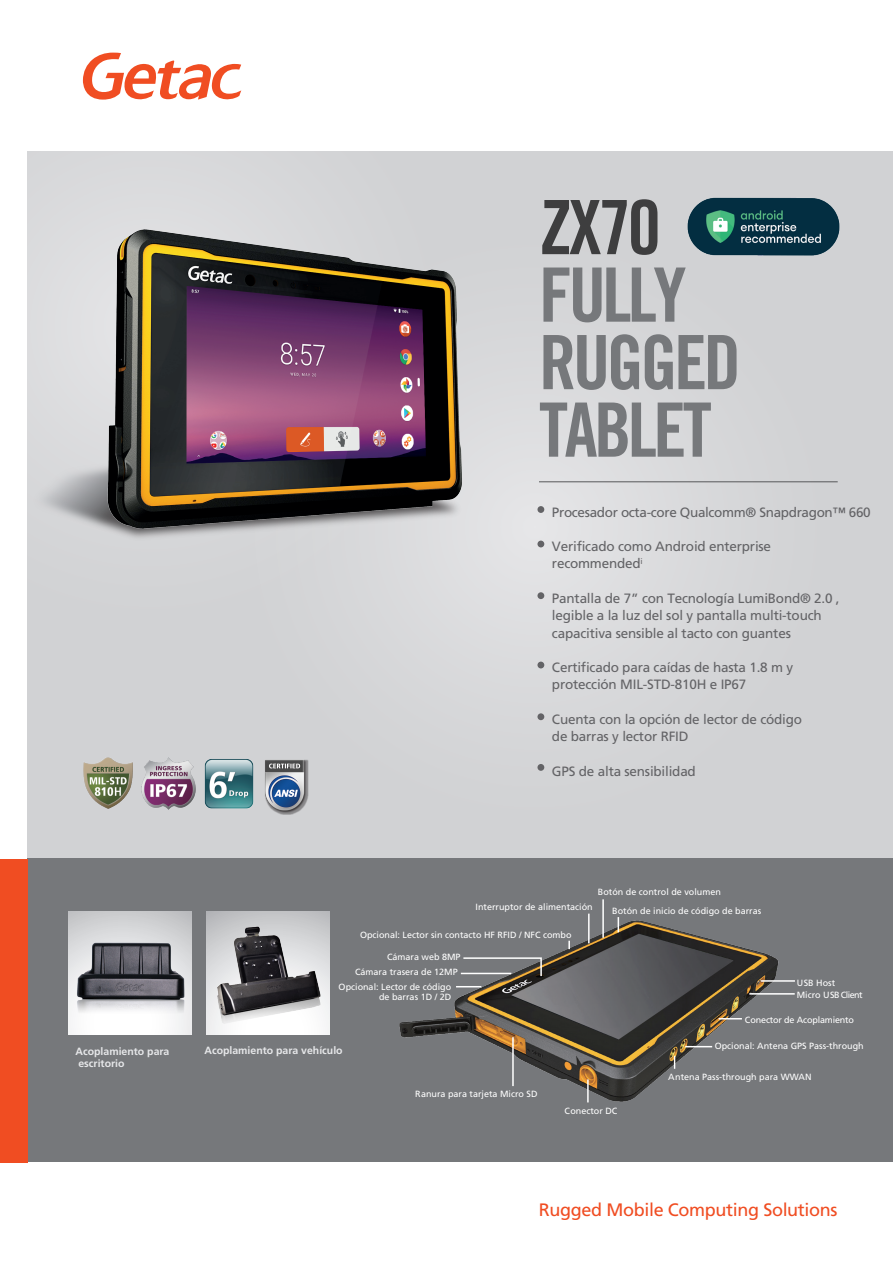
<style>
.page{position:relative;width:893px;height:1263px;background:#fff}
.page>*{position:absolute;margin:0;border:0;box-sizing:border-box;transform-origin:0 0}
.t1{font:75px/67.5px "Trade Gothic Bold Cond Twenty";letter-spacing:-.05em;color:#76787b}
.t2{font:75px "Trade Gothic Bold Cond Twenty";color:#3e3e3f}
.t3{font:18px "Frutiger";letter-spacing:-.02em;color:#f04d22}
.t4{font:13.5px/17.2px "Frutiger";letter-spacing:-.015em;color:#636366}
.t5{font:700 10.5px "Frutiger LT Std";color:#e6e7e9}
.t6{font:9px/10.5px "Frutiger";color:#fff;text-align:right}
.t7{font:9px "Frutiger";letter-spacing:-.02em;color:#fff}
.t8{font:9px "Frutiger";letter-spacing:-.06em;color:#fff}
</style>
<div class="page">
<div style="left:28px;top:152px;width:865px;height:707px;background:#d1d2d4"></div>
<div style="left:28px;top:859px;width:865px;height:303px;background:#76787b"></div>
<div style="left:28px;top:200px;width:196px;height:194px;background:#dddddf"></div>
<div style="left:222px;top:215px;width:624px;height:623px;background:#d5d6d8;border-radius:50%"></div>
<img style="left:43px;top:394px;width:468px;height:193px">
<img style="left:99px;top:224px;width:372px;height:310px">
<div style="left:0;top:859px;width:28px;height:303px;background:#f04d22"></div>
<svg style="left:83px;top:53px;width:158px;height:47px"></svg>
<hr style="left:539px;top:481px;width:299px;height:1px;background:#57585a">
<img style="left:204px;top:759px;width:50px;height:50px">
<img style="left:141px;top:758px;width:54px;height:51px">
<div style="left:537px;top:506px;width:7px;height:7px;background:#636366;border-radius:50%"></div>
<div style="left:537px;top:541px;width:7px;height:6px;background:#636366;border-radius:50%"></div>
<div style="left:537px;top:592px;width:7px;height:7px;background:#636366;border-radius:50%"></div>
<div style="left:537px;top:662px;width:7px;height:6px;background:#636366;border-radius:50%"></div>
<div style="left:537px;top:713px;width:7px;height:7px;background:#636366;border-radius:50%"></div>
<div style="left:537px;top:764px;width:7px;height:7px;background:#636366;border-radius:50%"></div>
<div style="left:207px;top:911px;width:123px;height:123px;background:linear-gradient(to bottom,#bdbec1,#fbfbfc)"></div>
<div style="left:68px;top:911px;width:123px;height:123px;background:linear-gradient(to bottom,#c9cacc,#fcfcfc)"></div>
<img style="left:71px;top:934px;width:117px;height:91px">
<img style="left:213px;top:921px;width:113px;height:108px">
<img style="left:346px;top:858px;width:489px;height:245px">
<svg style="left:456px;top:986px;width:25px;height:1px"></svg>
<hr style="left:461px;top:973px;width:50px;height:1px;background:#fff">
<hr style="left:588px;top:914px;width:2px;height:29px;background:#fff">
<hr style="left:602px;top:899px;width:2px;height:39px;background:#fff">
<svg style="left:618px;top:917px;width:1px;height:15px"></svg>
<hr style="left:749px;top:993px;width:46px;height:2px;background:#fff">
<svg style="left:719px;top:1018px;width:23px;height:1px"></svg>
<svg style="left:685px;top:1046px;width:27px;height:1px"></svg>
<svg style="left:674px;top:1056px;width:1px;height:13px"></svg>
<hr style="left:587px;top:1079px;width:2px;height:23px;background:#fff">
<hr style="left:512px;top:1037px;width:2px;height:49px;background:#fff">
<svg style="left:462px;top:957px;width:81px;height:20px"></svg>
<hr style="left:761px;top:980px;width:34px;height:2px;background:#fff">
<svg style="left:568px;top:941px;width:2px;height:8px"></svg>
<img style="left:83px;top:758px;width:50px;height:50px">
<img style="left:687px;top:197px;width:153px;height:59px">
<img style="left:265px;top:759px;width:44px;height:56px">
<h1 class="t2" style="left:539px;top:182px;width:123px">ZX70</h1>
<h1 class="t1" style="left:539px;top:261px;width:204px">FULLY<br>RUGGED<br>TABLET</h1>
<p class="t4" style="left:552px;top:503px;width:320px">Procesador octa-core Qualcomm® Snapdragon™ 660</p>
<p class="t4" style="left:552px;top:538px;width:221px">Verificado como Android enterprise recommended<sup>i</sup></p>
<p class="t4" style="left:552px;top:589px;width:289px">Pantalla de 7” con Tecnología LumiBond® 2.0 , legible a la luz del sol y pantalla multi-touch capacitiva sensible al tacto con guantes</p>
<p class="t4" style="left:552px;top:658px;width:243px">Certificado para caídas de hasta 1.8 m y protección MIL-STD-810H e IP67</p>
<p class="t4" style="left:552px;top:710px;width:252px">Cuenta con la opción de lector de código de barras y lector RFID</p>
<p class="t4" style="left:552px;top:762px;width:145px">GPS de alta sensibilidad</p>
<p class="t6" style="left:612px;top:882px;width:151px;line-height:18.9px;text-align:left;text-indent:-14px">Botón de control de volumen<br>Botón de inicio de código de barras</p>
<p class="t6" style="left:476px;top:901px;width:119px">Interruptor de alimentación</p>
<p class="t6" style="left:360px;top:930px;width:213px">Opcional: Lector sin contacto HF RFID / NFC combo</p>
<p class="t6" style="left:387px;top:952px;width:75px">Cámara web 8MP</p>
<p class="t6" style="left:355px;top:967px;width:104px">Cámara trasera de 12MP</p>
<p class="t6" style="left:339px;top:981px;width:114px">Opcional: Lector de código de barras 1D / 2D</p>
<p class="t5" style="left:76px;top:1045px;width:95px">Acoplamiento para</p>
<p class="t5" style="left:204px;top:1044px;width:140px">Acoplamiento para vehículo</p>
<p class="t5" style="left:78px;top:1057px;width:48px">escritorio</p>
<p class="t6" style="left:415px;top:1088px;width:124px">Ranura para tarjeta Micro SD</p>
<p class="t6" style="left:564px;top:1105px;width:54px">Conector DC</p>
<p class="t6" style="left:797px;top:977px;width:40px">USB Host</p>
<p class="t8" style="left:797px;top:990px;width:67px">Micro USB Client</p>
<p class="t7" style="left:745px;top:1015px;width:111px">Conector de Acoplamiento</p>
<p class="t6" style="left:715px;top:1041px;width:151px">Opcional: Antena GPS Pass-through</p>
<p class="t6" style="left:668px;top:1071px;width:145px">Antena Pass-through para WWAN</p>
<h2 class="t3" style="left:539px;top:1199px;width:300px">Rugged Mobile Computing Solutions</h2>
</div>
